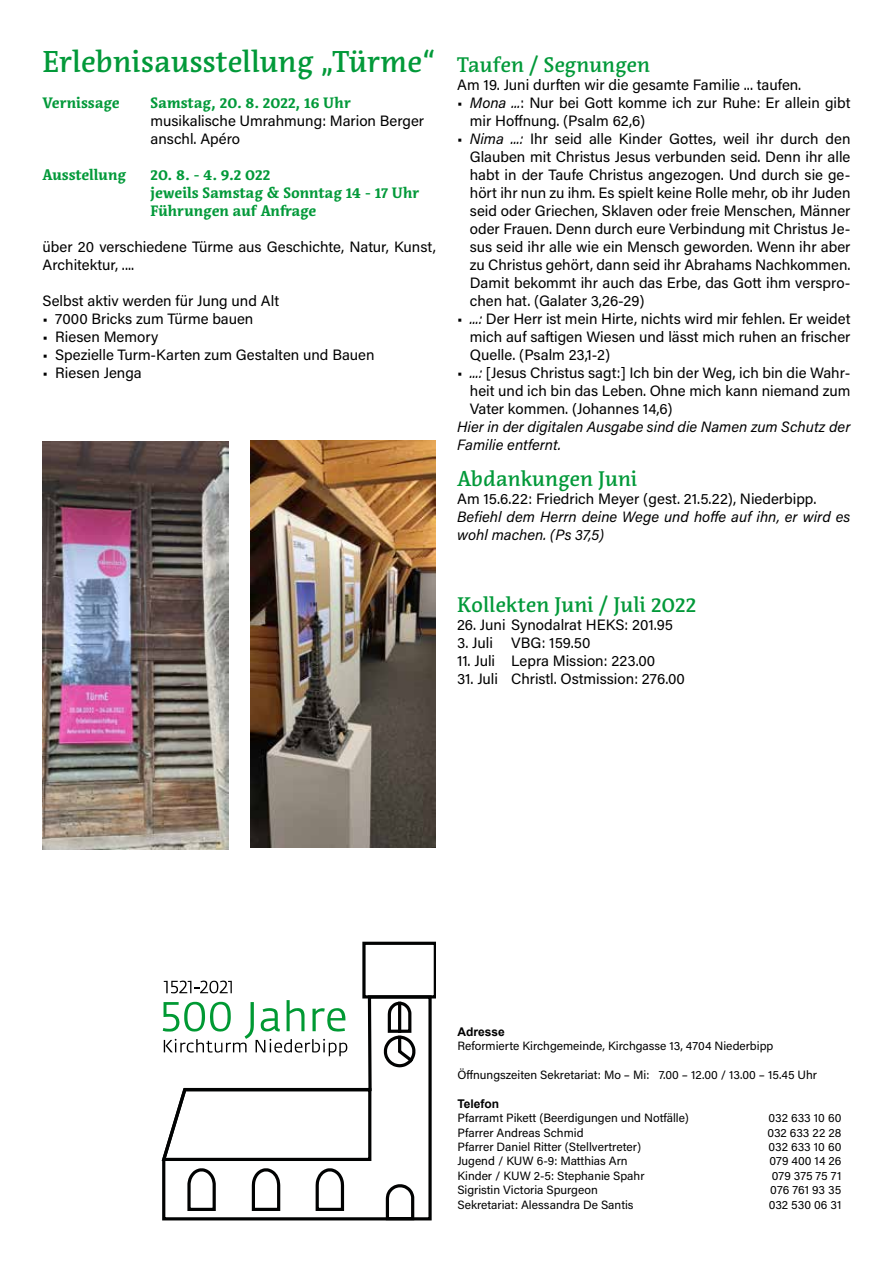
<style>
.page{position:relative;width:893px;height:1263px;background:#fff}
.page>*{position:absolute;margin:0;border:0;box-sizing:border-box;transform-origin:0 0}
.t1{font:500 30px "Acuta";color:#029939}
.t2{font:500 21px "Acuta";color:#029939}
.t3{font:15px/18px "Acumin Pro";color:#000}
.t4{font:italic 15px/18px "Acumin Pro";color:#000}
.t5{font:700 15px/18px "Acuta";color:#029939}
.t6{font:12px "Acumin Pro";color:#000}
.t7{font:700 12px "Arial";color:#000}
.s1{font-style:italic}
</style>
<div class="page">
<svg style="left:162px;top:1030px;width:270px;height:190px"></svg>
<svg style="left:384px;top:1182px;width:32px;height:38px"></svg>
<svg style="left:162px;top:1086px;width:211px;height:135px"></svg>
<svg style="left:362px;top:942px;width:74px;height:136px"></svg>
<svg style="left:164px;top:980px;width:68px;height:13px"></svg>
<svg style="left:163px;top:1000px;width:184px;height:56px"></svg>
<img style="left:43px;top:442px;width:185px;height:407px">
<img style="left:250px;top:440px;width:186px;height:407px">
<h1 class="t1" style="left:43px;top:44px;width:394px">Erlebnisausstellung „Türme“</h1>
<p class="t5" style="left:43px;top:94px;width:79px">Vernissage</p>
<p class="t5" style="left:151px;top:94px;width:202px">Samstag, 20. 8. 2022, 16 Uhr</p>
<p class="t3" style="left:151px;top:111px;width:275px">musikalische Umrahmung: Marion Berger anschl. Apéro</p>
<p class="t5" style="left:43px;top:166px;width:85px">Ausstellung</p>
<p class="t5" style="left:151px;top:166px;width:270px">20. 8. - 4. 9.2 022<br>jeweils Samstag &amp; Sonntag 14 - 17 Uhr<br>Führungen auf Anfrage</p>
<p class="t3" style="left:43px;top:237px;width:395px">über 20 verschiedene Türme aus Geschichte, Natur, Kunst,<br>Architektur, ....</p>
<p class="t3" style="left:43px;top:291px;width:238px">Selbst aktiv werden für Jung und Alt</p>
<p class="t3" style="left:43px;top:309px;width:212px">• 7000 Bricks zum Türme bauen</p>
<p class="t3" style="left:43px;top:327px;width:117px">• Riesen Memory</p>
<p class="t3" style="left:43px;top:345px;width:334px">• Spezielle Turm-Karten zum Gestalten und Bauen</p>
<p class="t3" style="left:43px;top:363px;width:101px">• Riesen Jenga</p>
<h2 class="t2" style="left:457px;top:52px;width:195px">Taufen / Segnungen</h2>
<p class="t3" style="left:457px;top:75px;width:346px">Am 19. Juni durften wir die gesamte Familie ... taufen.</p>
<p class="t3" style="left:470px;top:93px;width:382px;text-indent:-13px">• <span class="s1">Mona ...</span>: Nur bei Gott komme ich zur Ruhe: Er allein gibt mir Hoffnung. (Psalm 62,6)</p>
<p class="t3" style="left:470px;top:129px;width:382px;text-align:justify;text-indent:-13px">• <span class="s1">Nima ...:</span> Ihr seid alle Kinder Gottes, weil ihr durch den Glauben mit Christus Jesus verbunden seid. Denn ihr alle habt in der Taufe Christus angezogen. Und durch sie ge&shy;hört ihr nun zu ihm. Es spielt keine Rolle mehr, ob ihr Juden seid oder Griechen, Sklaven oder freie Menschen, Männer oder Frauen. Denn durch eure Verbindung mit Christus Je&shy;sus seid ihr alle wie ein Mensch geworden. Wenn ihr aber zu Christus gehört, dann seid ihr Abrahams Nachkommen.<br>Damit bekommt ihr auch das Erbe, das Gott ihm verspro&shy;chen hat. (Galater 3,26-29)</p>
<p class="t3" style="left:470px;top:309px;width:382px;text-align:justify;text-indent:-13px">• <span class="s1">...:</span> Der Herr ist mein Hirte, nichts wird mir fehlen. Er weidet mich auf saftigen Wiesen und lässt mich ruhen an frischer Quelle. (Psalm 23,1-2)</p>
<p class="t3" style="left:470px;top:363px;width:382px;text-align:justify;text-indent:-13px">• <span class="s1">...:</span> [Jesus Christus sagt:] Ich bin der Weg, ich bin die Wahr&shy;heit und ich bin das Leben. Ohne mich kann niemand zum Vater kommen. (Johannes 14,6)</p>
<p class="t4" style="left:457px;top:417px;width:395px">Hier in der digitalen Ausgabe sind die Namen zum Schutz der<br>Familie entfernt.</p>
<h2 class="t2" style="left:457px;top:466px;width:182px">Abdankungen Juni</h2>
<p class="t3" style="left:457px;top:489px;width:361px">Am 15.6.22: Friedrich Meyer (gest. 21.5.22), Niederbipp.</p>
<p class="t4" style="left:457px;top:507px;width:395px">Befiehl dem Herrn deine Wege und hoffe auf ihn, er wird es wohl machen. (Ps 37,5)</p>
<h2 class="t2" style="left:457px;top:592px;width:241px">Kollekten Juni / Juli 2022</h2>
<p class="t3" style="left:457px;top:615px;width:217px">26. Juni Synodalrat HEKS: 201.95</p>
<p class="t3" style="left:457px;top:633px;width:135px">3. Juli VBG: 159.50</p>
<p class="t3" style="left:457px;top:651px;width:200px">11. Juli Lepra Mission: 223.00</p>
<p class="t3" style="left:457px;top:669px;width:229px">31. Juli Christl. Ostmission: 276.00</p>
<p class="t7" style="left:457px;top:1023px;width:49px">Adresse</p>
<p class="t6" style="left:457px;top:1037px;width:318px">Reformierte Kirchgemeinde, Kirchgasse 13, 4704 Niederbipp</p>
<p class="t6" style="left:457px;top:1066px;width:361px">Öffnungszeiten Sekretariat: Mo – Mi: 7.00 – 12.00 / 13.00 – 15.45 Uhr</p>
<p class="t7" style="left:457px;top:1095px;width:43px">Telefon</p>
<p class="t6" style="left:457px;top:1109px;width:233px">Pfarramt Pikett (Beerdigungen und Notfälle)</p>
<p class="t6" style="left:769px;top:1109px;width:74px">032 633 10 60</p>
<p class="t6" style="left:457px;top:1124px;width:128px">Pfarrer Andreas Schmid</p>
<p class="t6" style="left:767px;top:1124px;width:76px">032 633 22 28</p>
<p class="t6" style="left:457px;top:1138px;width:185px">Pfarrer Daniel Ritter (Stellvertreter)</p>
<p class="t6" style="left:769px;top:1138px;width:74px">032 633 10 60</p>
<p class="t6" style="left:457px;top:1153px;width:172px">Jugend / KUW 6-9: Matthias Arn</p>
<p class="t6" style="left:769px;top:1153px;width:73px">079 400 14 26</p>
<p class="t6" style="left:457px;top:1167px;width:189px">Kinder / KUW 2-5: Stephanie Spahr</p>
<p class="t6" style="left:772px;top:1167px;width:71px">079 375 75 71</p>
<p class="t6" style="left:457px;top:1181px;width:142px">Sigristin Victoria Spurgeon</p>
<p class="t6" style="left:770px;top:1181px;width:73px">076 761 93 35</p>
<p class="t6" style="left:457px;top:1196px;width:178px">Sekretariat: Alessandra De Santis</p>
<p class="t6" style="left:769px;top:1196px;width:74px">032 530 06 31</p>
</div>
